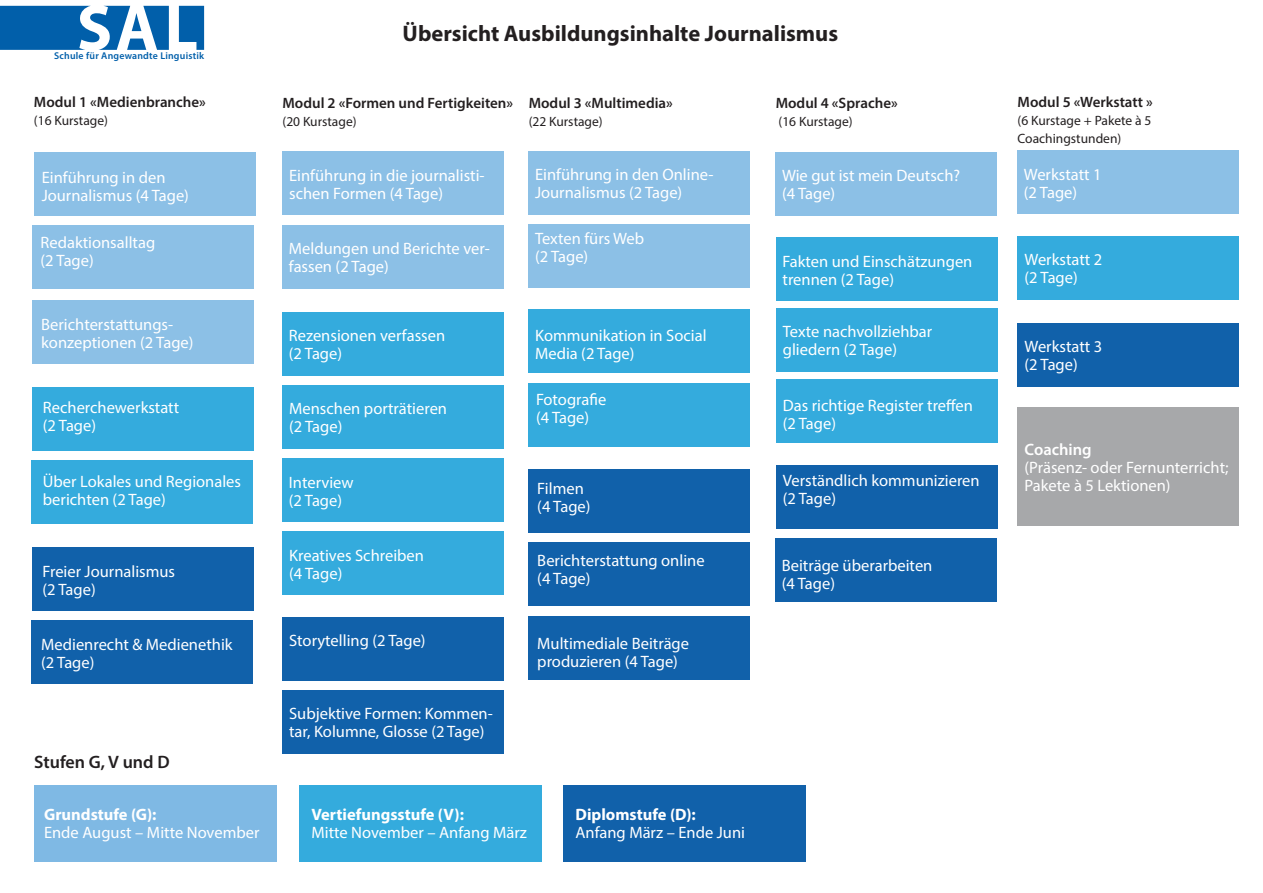
<style>
.page{position:relative;width:1263px;height:893px;background:#fff}
.page>*{position:absolute;margin:0;border:0;box-sizing:border-box;transform-origin:0 0}
.t1{font:700 22.5px "Myriad Pro";color:#231f20}
.t2{font:600 18px "Myriad Pro";color:#231f20}
.t3{font:16.5px/18px "Myriad Pro";color:#fff}
.t4{font:600 15px "Myriad Pro";color:#231f20}
.t5{font:13.5px/18px "Myriad Pro";color:#231f20}
.t6{font:600 9.9px "Myriad Pro";letter-spacing:.02em;color:#015faa}
.s1{font-weight:700}
.s2{font-weight:600}
</style>
<div class="page">
<div style="left:34px;top:785px;width:242px;height:76px;background:#7fb9e4"></div>
<div style="left:563px;top:785px;width:243px;height:76px;background:#1161aa"></div>
<div style="left:299px;top:785px;width:243px;height:76px;background:#34abdd"></div>
<div style="left:34px;top:152px;width:221px;height:64px;background:#8cc0e6"></div>
<div style="left:32px;top:547px;width:221px;height:64px;background:#1161aa"></div>
<div style="left:32px;top:300px;width:221px;height:64px;background:#8cc0e6"></div>
<div style="left:32px;top:225px;width:221px;height:64px;background:#8cc0e6"></div>
<div style="left:32px;top:460px;width:221px;height:63px;background:#34abdd"></div>
<div style="left:32px;top:620px;width:221px;height:63px;background:#1161aa"></div>
<div style="left:32px;top:387px;width:221px;height:64px;background:#34abdd"></div>
<div style="left:1017px;top:236px;width:222px;height:64px;background:#34abdd"></div>
<div style="left:1017px;top:150px;width:222px;height:64px;background:#8cc0e6"></div>
<div style="left:1017px;top:323px;width:222px;height:63px;background:#1161aa"></div>
<div style="left:1017px;top:408px;width:222px;height:118px;background:#a7a8aa"></div>
<div style="left:775px;top:538px;width:221px;height:64px;background:#1161aa"></div>
<div style="left:776px;top:152px;width:221px;height:64px;background:#8cc0e6"></div>
<div style="left:776px;top:237px;width:221px;height:63px;background:#34abdd"></div>
<div style="left:776px;top:308px;width:221px;height:64px;background:#34abdd"></div>
<div style="left:776px;top:379px;width:221px;height:64px;background:#34abdd"></div>
<div style="left:776px;top:465px;width:221px;height:64px;background:#1161aa"></div>
<div style="left:529px;top:224px;width:221px;height:64px;background:#8cc0e6"></div>
<div style="left:529px;top:151px;width:221px;height:64px;background:#8cc0e6"></div>
<div style="left:529px;top:309px;width:221px;height:64px;background:#34abdd"></div>
<div style="left:529px;top:383px;width:221px;height:64px;background:#34abdd"></div>
<div style="left:529px;top:469px;width:221px;height:64px;background:#1161aa"></div>
<div style="left:529px;top:543px;width:221px;height:63px;background:#1161aa"></div>
<div style="left:529px;top:616px;width:221px;height:64px;background:#1161aa"></div>
<div style="left:283px;top:225px;width:221px;height:64px;background:#8cc0e6"></div>
<div style="left:283px;top:152px;width:221px;height:63px;background:#8cc0e6"></div>
<div style="left:282px;top:312px;width:222px;height:63px;background:#34abdd"></div>
<div style="left:282px;top:531px;width:222px;height:64px;background:#34abdd"></div>
<div style="left:282px;top:459px;width:222px;height:63px;background:#34abdd"></div>
<div style="left:282px;top:385px;width:222px;height:64px;background:#34abdd"></div>
<div style="left:282px;top:690px;width:222px;height:64px;background:#1161aa"></div>
<div style="left:282px;top:617px;width:222px;height:64px;background:#1161aa"></div>
<svg style="left:179px;top:6px;width:25px;height:44px"></svg>
<svg style="left:0;top:6px;width:169px;height:44px"></svg>
<p class="t6" style="left:54px;top:50px;width:151px">Schule für Angewandte Linguistik</p>
<p class="t4" style="left:34px;top:93px;width:173px">Modul 1 «Medienbranche»</p>
<p class="t5" style="left:34px;top:111px;width:76px">(16 Kurstage)</p>
<p class="t3" style="left:42px;top:168px;width:149px">Einführung in den<br>Journalismus (4 Tage)</p>
<p class="t3" style="left:41px;top:234px;width:116px">Redaktionsalltag (2 Tage)</p>
<p class="t3" style="left:41px;top:315px;width:154px">Berichterstattungs&shy;konzeptionen (2 Tage)</p>
<p class="t3" style="left:43px;top:398px;width:138px">Recherchewerkstatt (2 Tage)</p>
<p class="t3" style="left:43px;top:472px;width:200px">Über Lokales und Regionales berichten (2 Tage)</p>
<p class="t3" style="left:43px;top:562px;width:134px">Freier Journalismus (2 Tage)</p>
<p class="t3" style="left:41px;top:635px;width:193px">Medienrecht &amp; Medienethik</p>
<p class="t3" style="left:41px;top:653px;width:55px">(2 Tage)</p>
<p class="t2" style="left:34px;top:751px;width:137px">Stufen G, V und D</p>
<p class="t1" style="left:403px;top:19px;width:437px">Übersicht Ausbildungsinhalte Journalismus</p>
<p class="t4" style="left:282px;top:93px;width:232px">Modul 2 «Formen und Fertigkeiten»</p>
<p class="t5" style="left:282px;top:112px;width:76px">(20 Kurstage)</p>
<p class="t3" style="left:289px;top:166px;width:197px">Einführung in die journalisti&shy;schen Formen (4 Tage)</p>
<p class="t3" style="left:289px;top:240px;width:202px">Meldungen und Berichte ver&shy;fassen (2 Tage)</p>
<p class="t4" style="left:529px;top:93px;width:146px">Modul 3 «Multimedia»</p>
<p class="t5" style="left:529px;top:112px;width:76px">(22 Kurstage)</p>
<p class="t3" style="left:535px;top:165px;width:180px">Einführung in den Online-<br>Journalismus (2 Tage)</p>
<p class="t3" style="left:535px;top:229px;width:111px">Texten fürs Web (2 Tage)</p>
<p class="t3" style="left:289px;top:326px;width:158px">Rezensionen verfassen (2 Tage)</p>
<p class="t3" style="left:289px;top:400px;width:159px">Menschen porträtieren (2 Tage)</p>
<p class="t3" style="left:289px;top:473px;width:66px">Interview (2 Tage)</p>
<p class="t3" style="left:289px;top:546px;width:136px">Kreatives Schreiben (4 Tage)</p>
<p class="t3" style="left:289px;top:631px;width:138px">Storytelling (2 Tage)</p>
<p class="t3" style="left:289px;top:704px;width:205px">Subjektive Formen: Kommen&shy;tar, Kolumne, Glosse (2 Tage)</p>
<p class="t3" style="left:535px;top:326px;width:173px">Kommunikation in Social<br>Media (2 Tage)</p>
<p class="t3" style="left:536px;top:391px;width:72px">Fotografie (4 Tage)</p>
<p class="t3" style="left:537px;top:479px;width:55px">Filmen (4 Tage)</p>
<p class="t3" style="left:537px;top:552px;width:169px">Berichterstattung online (4 Tage)</p>
<p class="t3" style="left:537px;top:634px;width:153px">Multimediale Beiträge produzieren (4 Tage)</p>
<p class="t4" style="left:776px;top:93px;width:124px">Modul 4 «Sprache»</p>
<p class="t5" style="left:778px;top:112px;width:76px">(16 Kurstage)</p>
<p class="t3" style="left:782px;top:166px;width:180px">Wie gut ist mein Deutsch? (4 Tage)</p>
<p class="t3" style="left:782px;top:252px;width:191px">Fakten und Einschätzungen trennen (2 Tage)</p>
<p class="t3" style="left:783px;top:322px;width:151px">Texte nachvollziehbar gliedern (2 Tage)</p>
<p class="t3" style="left:783px;top:396px;width:192px">Das richtige Register treffen (2 Tage)</p>
<p class="t3" style="left:783px;top:471px;width:198px">Verständlich kommunizieren (2 Tage)</p>
<p class="t3" style="left:782px;top:556px;width:152px">Beiträge überarbeiten (4 Tage)</p>
<p class="t3" style="left:44px;top:806px;width:217px"><span class="s1">Grundstufe (G):<br></span>Ende August – Mitte November</p>
<p class="t3" style="left:575px;top:805px;width:171px"><span class="s1">Diplomstufe (D):<br></span>Anfang März – Ende Juni</p>
<p class="t3" style="left:311px;top:806px;width:217px"><span class="s1">Vertiefungsstufe (V):<br></span>Mitte November – Anfang März</p>
<p class="t4" style="left:1017px;top:93px;width:137px">Modul 5 «Werkstatt »</p>
<p class="t5" style="left:1017px;top:111px;width:135px">(6 Kurstage + Pakete à 5<br>Coachingstunden)</p>
<p class="t3" style="left:1024px;top:166px;width:79px">Werkstatt 1 (2 Tage)</p>
<p class="t3" style="left:1024px;top:251px;width:79px">Werkstatt 2 (2 Tage)</p>
<p class="t3" style="left:1024px;top:337px;width:79px">Werkstatt 3 (2 Tage)</p>
<p class="t3" style="left:1024px;top:440px;width:205px"><span class="s2">Coaching<br></span>(Präsenz- oder Fernunterricht;<br>Pakete à 5 Lektionen)</p>
</div>
